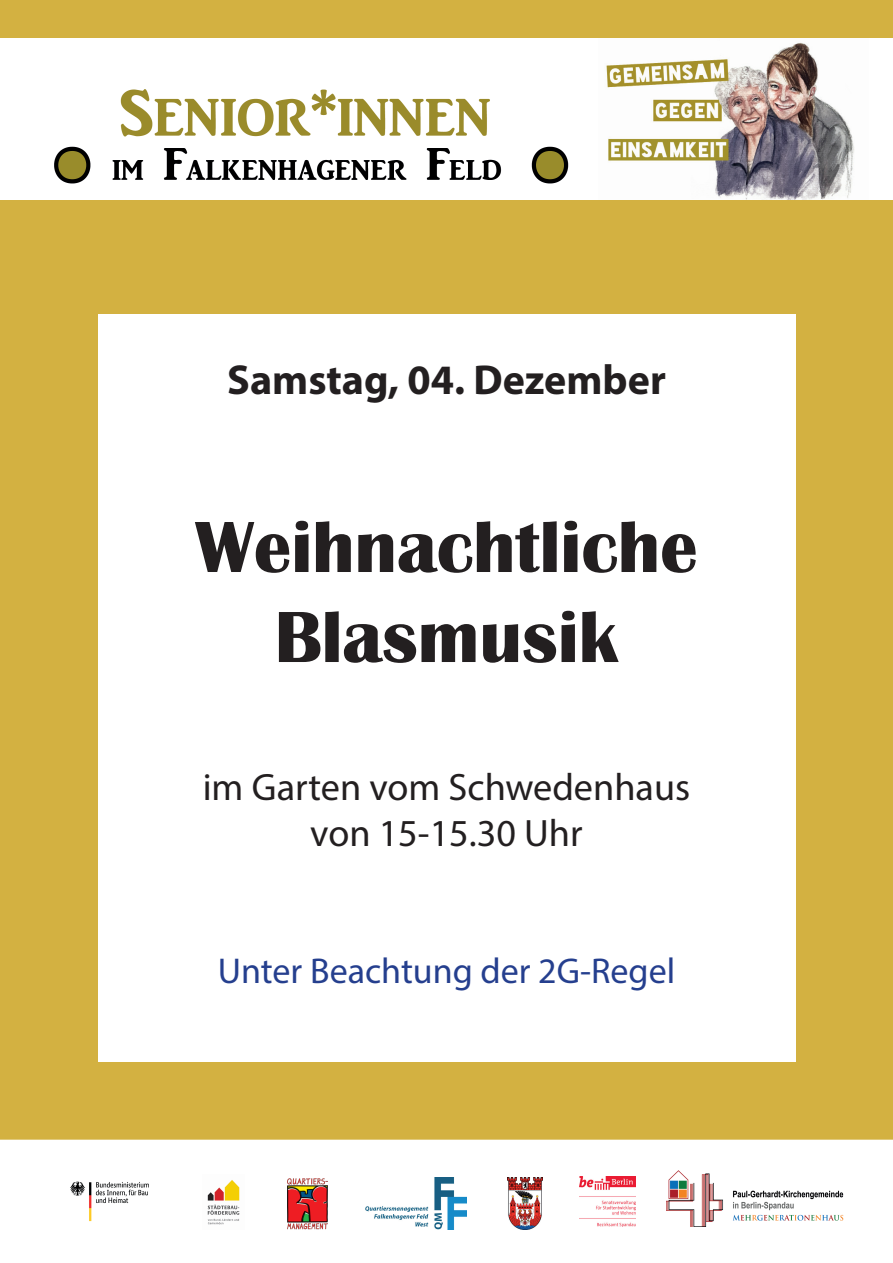
<style>
.page{position:relative;width:893px;height:1263px;background:#fff}
.page>*{position:absolute;margin:0;border:0;box-sizing:border-box;transform-origin:0 0}
.t1{font:700 75px/90px "Britannic";color:#231f20;text-align:center}
.t2{font:700 42px "Myriad Pro";color:#231f20}
.t3{font:38.25px/45.9px "Myriad Pro";color:#231f20;text-align:center}
.t4{font:36px "Myriad Pro";color:#253f8e}
</style>
<div class="page">
<div style="left:0;top:0;width:893px;height:1140px;background:#d3b141"></div>
<div style="left:0;top:38px;width:893px;height:162px;background:#fff"></div>
<img style="left:606px;top:42px;width:249px;height:158px">
<img style="left:54px;top:89px;width:515px;height:95px">
<img style="left:70px;top:1181px;width:79px;height:41px">
<img style="left:207px;top:1180px;width:33px;height:45px">
<img style="left:288px;top:1178px;width:39px;height:51px">
<img style="left:366px;top:1177px;width:101px;height:52px">
<img style="left:507px;top:1177px;width:35px;height:52px">
<img style="left:580px;top:1177px;width:55px;height:49px">
<img style="left:666px;top:1170px;width:177px;height:57px">
<div style="left:98px;top:315px;width:697px;height:747px;background:#fff"></div>
<p class="t2" style="left:227px;top:352px;width:440px">Samstag, 04. Dezember</p>
<h1 class="t1" style="left:195px;top:503px;width:504px">Weihnachtliche<br>Blasmusik</h1>
<p class="t3" style="left:203px;top:763px;width:489px">im Garten vom Schwedenhaus von 15-15.30 Uhr</p>
<p class="t4" style="left:218px;top:949px;width:459px">Unter Beachtung der 2G-Regel</p>
</div>
